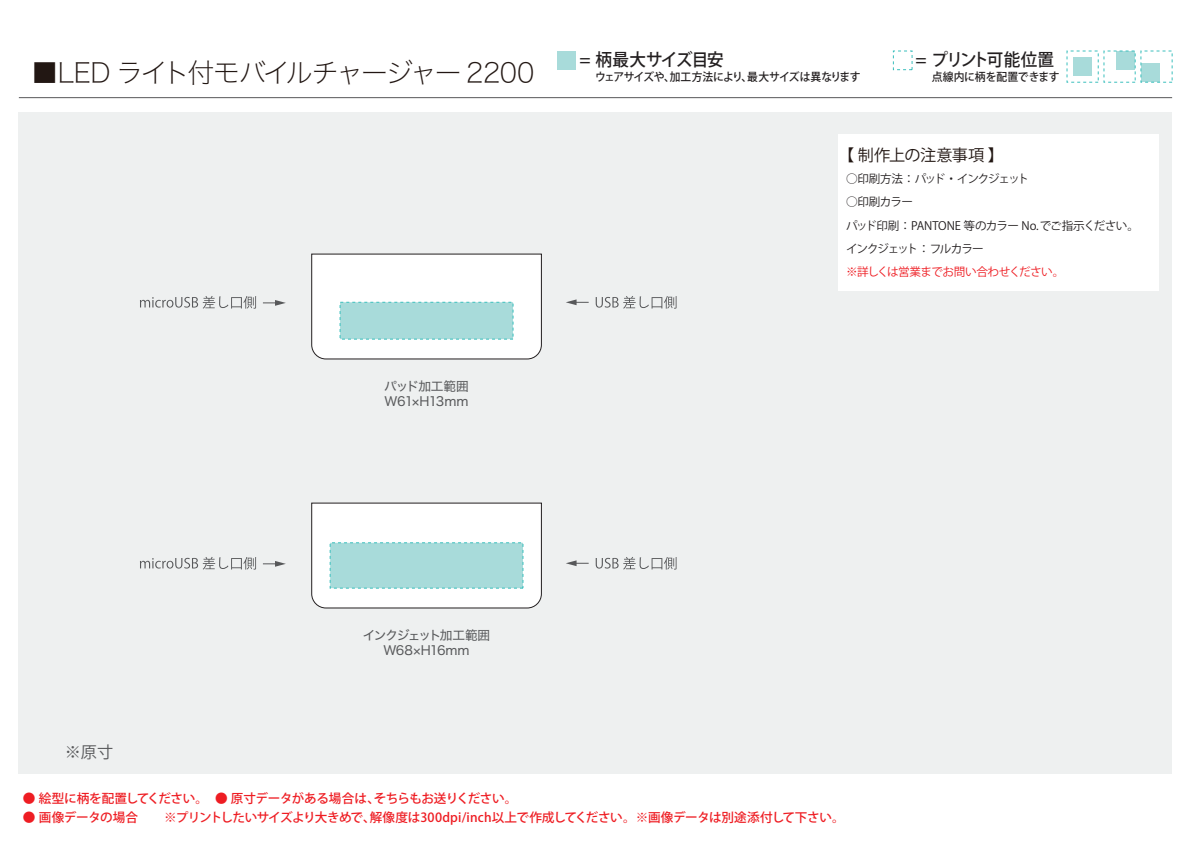
<style>
.page{position:relative;width:1191px;height:842px;background:#fff}
.page>*{position:absolute;margin:0;border:0;box-sizing:border-box;transform-origin:0 0}
.t1{font:27.4px "Hiragino Sans W1";letter-spacing:-.085em;color:#221713}
.t2{font:500 17.4px "Koz Go Pro";letter-spacing:-.055em;color:#231f20;scale:.95 1}
.t3{font:500 17.4px "Koz Go Pro";letter-spacing:-.09em;color:#231f20;scale:.95 1}
.t4{font:16.2px "Koz Go Pr 6 N";letter-spacing:-.02em;color:#221713}
.t5{font:16.2px "Koz Go Pro";color:#57585a}
.t6{font:12.7px/15.2px "Hiragino Sans W4";letter-spacing:-.075em;color:#57585a;text-align:center}
.t7{font:12.7px/15.2px "Hiragino Sans W4";letter-spacing:-.025em;color:#57585a}
.t8{font:500 12.6px "Koz Go Pro";letter-spacing:-.03em;color:#ee1d23}
.t9{font:11.6px/23.3px "Koz Go Pro";letter-spacing:-.07em;color:#231f20}
.t10{font:11.6px "Koz Go Pr 6 N";letter-spacing:-.05em;color:#ee1d23}
.t11{font:11.6px "Koz Go Pr 6 N";letter-spacing:-.105em;color:#231f20}
.t12{font:500 11.4px "Koz Go Pro";letter-spacing:-.05em;color:#231f20;scale:.95 1}
.t13{font:500 11.4px "Koz Go Pro";letter-spacing:-.005em;color:#231f20;scale:.95 1}
.s1{font-family:"Koz Go Pr 6 N"}
</style>
<div class="page">
<div style="left:19px;top:113px;width:1153px;height:661px;background:#eef0f0"></div>
<hr style="left:19px;top:97px;width:1153px;height:1px;background:#57585a">
<div style="left:838px;top:134px;width:321px;height:156px;background:#fff"></div>
<div style="left:557px;top:51px;width:19px;height:19px;background:#a8dbda"></div>
<div style="left:1073px;top:57px;width:19px;height:19px;background:#a8dbda"></div>
<div style="left:1116px;top:51px;width:19px;height:19px;background:#a8dbda"></div>
<div style="left:1140px;top:64px;width:19px;height:18px;background:#a8dbda"></div>
<svg style="left:311px;top:253px;width:231px;height:106px;background:#f7f7f7"></svg>
<svg style="left:311px;top:502px;width:231px;height:106px;background:#f6f6f6"></svg>
<div style="left:339px;top:302px;width:174px;height:38px;background:#a8dbda"></div>
<div style="left:330px;top:542px;width:193px;height:47px;background:#a8dbda"></div>
<svg style="left:140px;top:296px;width:116px;height:13px"></svg>
<svg style="left:263px;top:300px;width:23px;height:6px"></svg>
<svg style="left:595px;top:296px;width:82px;height:13px"></svg>
<svg style="left:566px;top:299px;width:22px;height:6px"></svg>
<svg style="left:140px;top:557px;width:116px;height:13px"></svg>
<svg style="left:263px;top:561px;width:23px;height:6px"></svg>
<svg style="left:595px;top:557px;width:82px;height:13px"></svg>
<svg style="left:566px;top:560px;width:22px;height:6px"></svg>
<h1 class="t1" style="left:31px;top:49px;width:505px">■LED ライト付モバイルチャージャー 2200</h1>
<p class="t7" style="left:384px;top:378px;width:86px">パッド加工範囲<br>W61×H13mm</p>
<h2 class="t2" style="left:579px;top:49px;width:154px">= 柄最大サイズ目安</h2>
<p class="t12" style="left:595px;top:69px;width:281px">ウェアサイズや、加工方法により、最大サイズは異なります</p>
<h2 class="t3" style="left:915px;top:49px;width:147px">= プリント可能位置</h2>
<p class="t13" style="left:931px;top:69px;width:136px">点線内に柄を配置できます</p>
<p class="t4" style="left:838px;top:146px;width:167px">【 制作上の注意事項 】</p>
<p class="t11" style="left:846px;top:172px;width:184px">○印刷方法：パッド・インクジェット</p>
<p class="t9" style="left:846px;top:191px;width:294px"><span class="s1">○</span>印刷カラー<br>パッド印刷：PANTONE 等のカラー No.でご指示ください。インクジェット：フルカラー</p>
<p class="t10" style="left:846px;top:266px;width:220px">※詳しくは営業までお問い合わせください。</p>
<p class="t5" style="left:65px;top:742px;width:50px">※原寸</p>
<p class="t6" style="left:363px;top:626px;width:129px">インクジェット加工範囲<br>W68×H16mm</p>
<p class="t8" style="left:23px;top:790px;width:496px">● 絵型に柄を配置してください。　● 原寸データがある場合は、そちらもお送りください。</p>
<p class="t8" style="left:23px;top:809px;width:823px">● 画像データの場合　　※プリントしたいサイズより大きめで、解像度は300dpi/inch以上で作成してください。※画像データは別途添付して下さい。</p>
</div>
